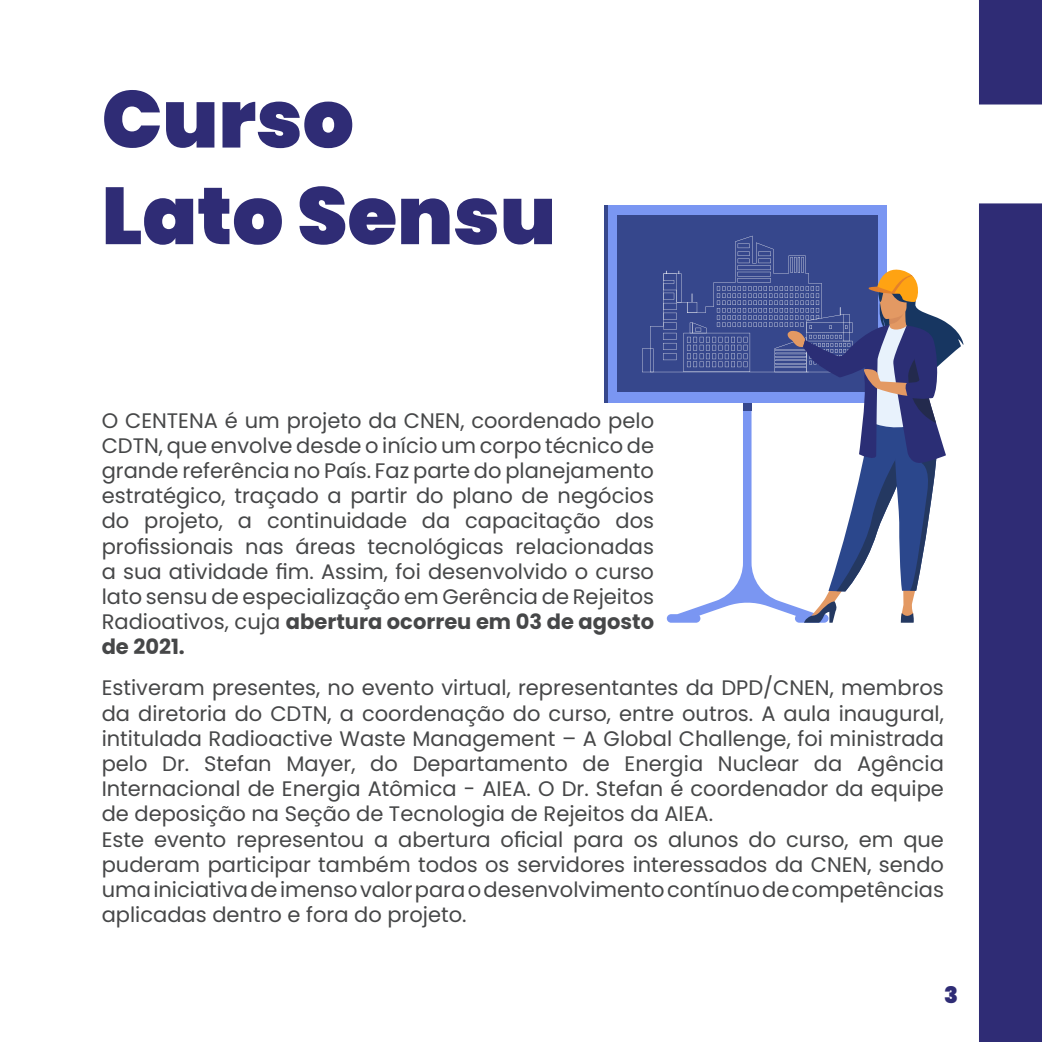
<style>
.page{position:relative;width:1042px;height:1042px;background:#fff}
.page>*{position:absolute;margin:0;border:0;box-sizing:border-box;transform-origin:0 0}
.t1{font:900 80.5px "Poppins";color:#2f2c75}
.t2{font:900 22.75px "Poppins";color:#2f2c75}
.t3{font:21px/25.2px "Poppins";color:#464748;text-align:justify}
.s1{font-weight:700}
</style>
<div class="page">
<div style="left:979px;top:203px;width:63px;height:839px;background:#2f2c75"></div>
<div style="left:979px;top:0;width:63px;height:104px;background:#2f2c75"></div>
<div style="left:607px;top:205px;width:280px;height:197px;background:#7a96f2"></div>
<div style="left:617px;top:216px;width:260px;height:176px;background:#36478c"></div>
<hr style="left:604px;top:205px;width:3px;height:197px;background:#36478c">
<svg style="left:642px;top:236px;width:321px;height:387px"></svg>
<p class="t1" style="left:102px;top:73px;width:254px">Curso</p>
<p class="t1" style="left:102px;top:169px;width:456px">Lato Sensu</p>
<p class="t3" style="left:102px;top:408px;width:554px">O CENTENA é um projeto da CNEN, coordenado pelo CDTN, que envolve desde o início um corpo técnico de grande referência no País. Faz parte do planejamento estratégico, traçado a partir do plano de negócios do projeto, a continuidade da capacitação dos profissionais nas áreas tecnológicas relacionadas a sua atividade fim. Assim, foi desenvolvido o curso lato sensu de especialização em Gerência de Rejeitos Radioativos, cuja <span class="s1">abertura ocorreu em 03 de agosto de 2021.</span></p>
<p class="t3" style="left:102px;top:675px;width:844px">Estiveram presentes, no evento virtual, representantes da DPD/CNEN, membros da diretoria do CDTN, a coordenação do curso, entre outros. A aula inaugural, intitulada Radioactive Waste Management – A Global Challenge, foi ministrada pelo Dr. Stefan Mayer, do Departamento de Energia Nuclear da Agência Internacional de Energia Atômica - AIEA. O Dr. Stefan é coordenador da equipe de deposição na Seção de Tecnologia de Rejeitos da AIEA.</p>
<p class="t3" style="left:102px;top:827px;width:844px">Este evento representou a abertura oficial para os alunos do curso, em que puderam participar também todos os servidores interessados da CNEN, sendo uma iniciativa de imenso valor para o desenvolvimento contínuo de competências aplicadas dentro e fora do projeto.</p>
<p class="t2" style="left:944px;top:981px;width:15px">3</p>
</div>
